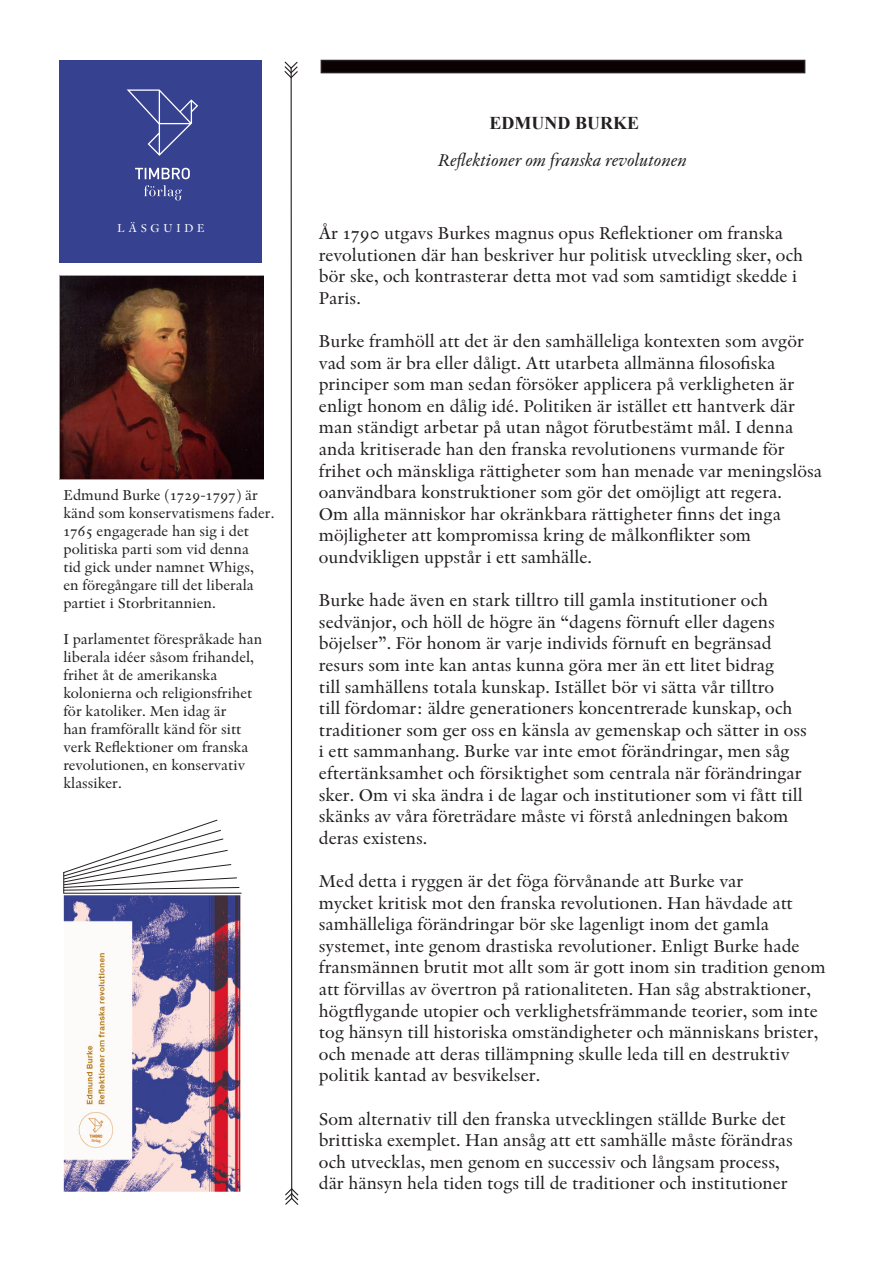
<style>
.page{position:relative;width:893px;height:1263px;background:#fff}
.page>*{position:absolute;margin:0;border:0;box-sizing:border-box;transform-origin:0 0}
.t1{font:18px/21.6px "Indigo Antiqua Pro Text";color:#231f20}
.t2{font:italic 18px "Indigo Antiqua Pro Text";color:#231f20}
.t3{font:700 18px "Times New Roman";color:#231f20}
.t4{font:15px/18px "Indigo Antiqua Pro Text";color:#231f20}
.t5{font:12px "Indigo Antiqua Pro Display";letter-spacing:.31em;color:#fff}
</style>
<div class="page">
<div style="left:321px;top:60px;width:484px;height:13px;background:#0b0002"></div>
<div style="left:321px;top:60px;width:484px;height:13px;border:2px solid #231f20"></div>
<svg style="left:284px;top:61px;width:15px;height:1144px"></svg>
<img style="left:61px;top:276px;width:202px;height:202px">
<img style="left:64px;top:896px;width:177px;height:296px">
<hr style="left:63px;top:893px;width:179px;height:1px;background:#231f20">
<svg style="left:63px;top:819px;width:177px;height:74px"></svg>
<div style="left:60px;top:60px;width:202px;height:202px;background:#36418f"></div>
<svg style="left:144px;top:185px;width:38px;height:16px"></svg>
<svg style="left:135px;top:168px;width:55px;height:11px"></svg>
<svg style="left:127px;top:89px;width:71px;height:67px"></svg>
<p class="t5" style="left:118px;top:221px;width:89px">LÄSGUIDE</p>
<p class="t4" style="left:63px;top:487px;width:213px">Edmund Burke (1729-1797) är känd som konservatismens fader.<br>1765 engagerade han sig i det politiska parti som vid denna<br>tid gick under namnet Whigs,<br>en föregångare till det liberala partiet i Storbritannien.</p>
<p class="t4" style="left:63px;top:631px;width:200px">I parlamentet förespråkade han liberala idéer såsom frihandel, frihet åt de amerikanska kolonierna och religionsfrihet för katoliker. Men idag är<br>han framförallt känd för sitt verk Reflektioner om franska revolutionen, en konservativ klassiker.</p>
<p class="t3" style="left:489px;top:111px;width:151px">EDMUND BURKE</p>
<p class="t2" style="left:439px;top:149px;width:250px">Reflektioner om franska revolutonen</p>
<p class="t1" style="left:319px;top:223px;width:486px">År 1790 utgavs Burkes magnus opus Reflektioner om franska revolutionen där han beskriver hur politisk utveckling sker, och bör ske, och kontrasterar detta mot vad som samtidigt skedde i Paris.</p>
<p class="t1" style="left:319px;top:331px;width:505px">Burke framhöll att det är den samhälleliga kontexten som avgör vad som är bra eller dåligt. Att utarbeta allmänna filosofiska principer som man sedan försöker applicera på verkligheten är enligt honom en dålig idé. Politiken är istället ett hantverk där man ständigt arbetar på utan något förutbestämt mål. I denna anda kritiserade han den franska revolutionens vurmande för frihet och mänskliga rättigheter som han menade var meningslösa oanvändbara konstruktioner som gör det omöjligt att regera.<br>Om alla människor har okränkbara rättigheter finns det inga möjligheter att kompromissa kring de målkonflikter som oundvikligen uppstår i ett samhälle.</p>
<p class="t1" style="left:319px;top:590px;width:490px">Burke hade även en stark tilltro till gamla institutioner och sedvänjor, och höll de högre än “dagens förnuft eller dagens böjelser”. För honom är varje individs förnuft en begränsad resurs som inte kan antas kunna göra mer än ett litet bidrag<br>till samhällens totala kunskap. Istället bör vi sätta vår tilltro<br>till fördomar: äldre generationers koncentrerade kunskap, och traditioner som ger oss en känsla av gemenskap och sätter in oss i ett sammanhang. Burke var inte emot förändringar, men såg eftertänksamhet och försiktighet som centrala när förändringar sker. Om vi ska ändra i de lagar och institutioner som vi fått till skänks av våra företrädare måste vi förstå anledningen bakom deras existens.</p>
<p class="t1" style="left:319px;top:871px;width:508px">Med detta i ryggen är det föga förvånande att Burke var<br>mycket kritisk mot den franska revolutionen. Han hävdade att samhälleliga förändringar bör ske lagenligt inom det gamla systemet, inte genom drastiska revolutioner. Enligt Burke hade fransmännen brutit mot allt som är gott inom sin tradition genom att förvillas av övertron på rationaliteten. Han såg abstraktioner, högtflygande utopier och verklighetsfrämmande teorier, som inte tog hänsyn till historiska omständigheter och människans brister, och menade att deras tillämpning skulle leda till en destruktiv politik kantad av besvikelser.</p>
<p class="t1" style="left:319px;top:1108px;width:475px">Som alternativ till den franska utvecklingen ställde Burke det brittiska exemplet. Han ansåg att ett samhälle måste förändras och utvecklas, men genom en successiv och långsam process, där hänsyn hela tiden togs till de traditioner och institutioner</p>
</div>
